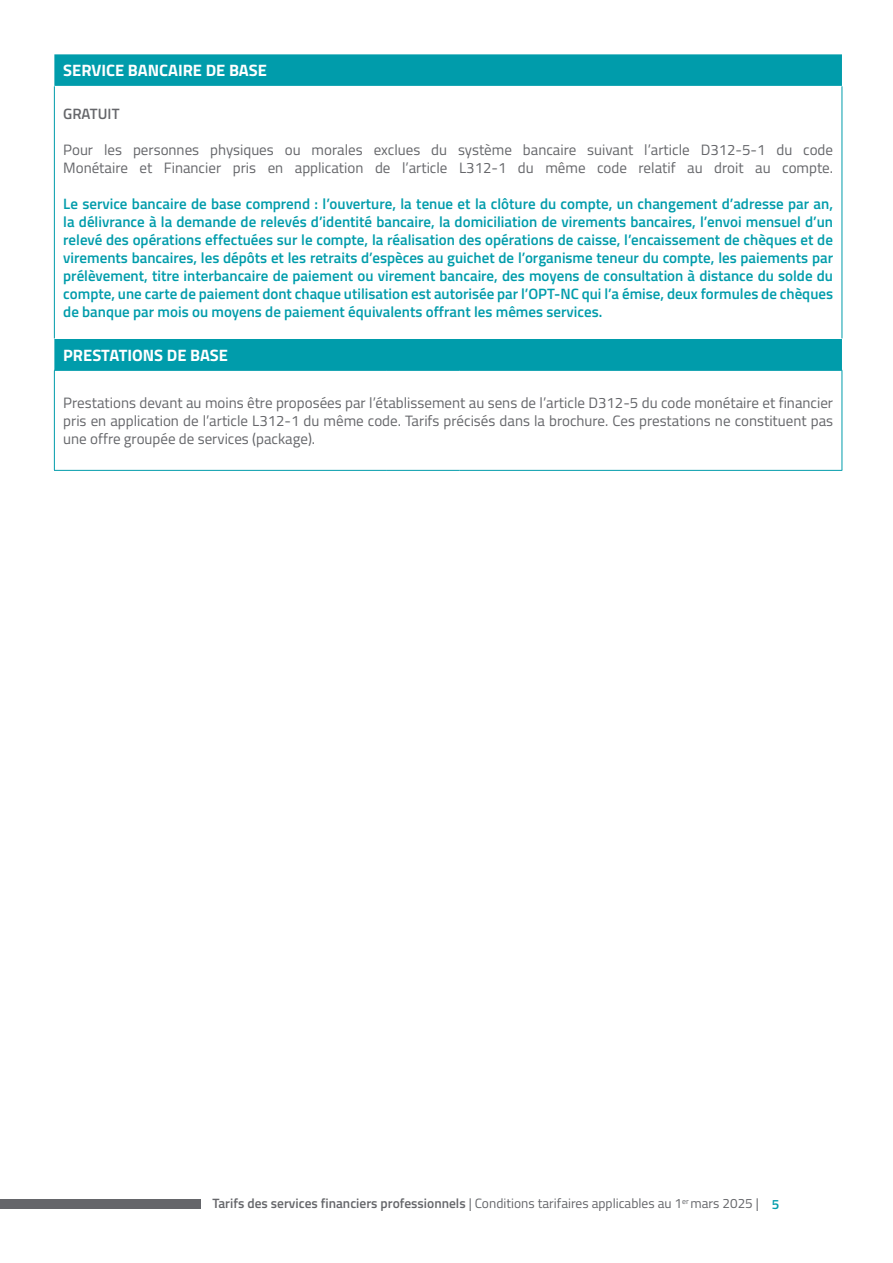
<style>
.page{position:relative;width:893px;height:1263px;background:#fff}
.page>*{position:absolute;margin:0;border:0;box-sizing:border-box;transform-origin:0 0}
.Titre_2{font:700 16.5px "Titillium";color:#fff}
.t1{font:600 15px/18px "Titillium";color:#009cab;text-align:justify}
.t2{font:15px/18px "Titillium";color:#65666a}
.t3{font:600 15px "Titillium";color:#65666a}
.t4{font:13.5px "Titillium";color:#65666a}
.t5{font:600 13.5px "Titillium";color:#009cab}
.s1{font-weight:600}
</style>
<div class="page">
<div style="left:0;top:1199px;width:201px;height:9px;background:#65666a"></div>
<div style="left:54px;top:54px;width:788px;height:316px;background:#009cab"></div>
<div style="left:54px;top:86px;width:788px;height:253px;background:#fff"></div>
<hr style="left:54px;top:86px;width:1px;height:252px;background:#009cab">
<hr style="left:842px;top:86px;width:1px;height:252px;background:#009cab">
<hr style="left:54px;top:370px;width:332px;height:1px;background:#009cab">
<hr style="left:54px;top:371px;width:1px;height:99px;background:#009cab">
<hr style="left:386px;top:370px;width:73px;height:1px;background:#009cab">
<hr style="left:459px;top:370px;width:383px;height:1px;background:#009cab">
<hr style="left:842px;top:371px;width:1px;height:99px;background:#009cab">
<hr style="left:54px;top:470px;width:332px;height:1px;background:#009cab">
<hr style="left:386px;top:470px;width:73px;height:1px;background:#009cab">
<hr style="left:459px;top:470px;width:383px;height:1px;background:#009cab">
<p class="Titre_2" style="left:63px;top:58px;width:205px">SERVICE BANCAIRE DE BASE</p>
<p class="t3" style="left:63px;top:102px;width:58px">GRATUIT</p>
<p class="t2" style="left:63px;top:140px;width:771px">Pour les personnes physiques ou morales exclues du système bancaire suivant l’article D312-5-1 du code<br>Monétaire et Financier pris en application de l’article L312-1 du même code relatif au droit au compte.</p>
<p class="t1" style="left:63px;top:194px;width:771px">Le service bancaire de base comprend : l’ouverture, la tenue et la clôture du compte, un changement d’adresse par an, la délivrance à la demande de relevés d’identité bancaire, la domiciliation de virements bancaires, l’envoi mensuel d’un relevé des opérations effectuées sur le compte, la réalisation des opérations de caisse, l’encaissement de chèques et de virements bancaires, les dépôts et les retraits d’espèces au guichet de l’organisme teneur du compte, les paiements par prélèvement, titre interbancaire de paiement ou virement bancaire, des moyens de consultation à distance du solde du compte, une carte de paiement dont chaque utilisation est autorisée par l’OPT-NC qui l’a émise, deux formules de chèques de banque par mois ou moyens de paiement équivalents offrant les mêmes services.</p>
<p class="Titre_2" style="left:63px;top:342px;width:166px">PRESTATIONS DE BASE</p>
<p class="t2" style="left:63px;top:393px;width:771px;text-align:justify">Prestations devant au moins être proposées par l’établissement au sens de l’article D312-5 du code monétaire et financier pris en application de l’article L312-1 du même code. Tarifs précisés dans la brochure. Ces prestations ne constituent pas une offre groupée de services (package).</p>
<p class="t4" style="left:212px;top:1194px;width:548px"><span class="s1">Tarifs des services financiers professionnels</span> | Conditions tarifaires applicables au 1<sup>er</sup> mars 2025 |</p>
<p class="t5" style="left:772px;top:1194px;width:9px">5</p>
</div>
